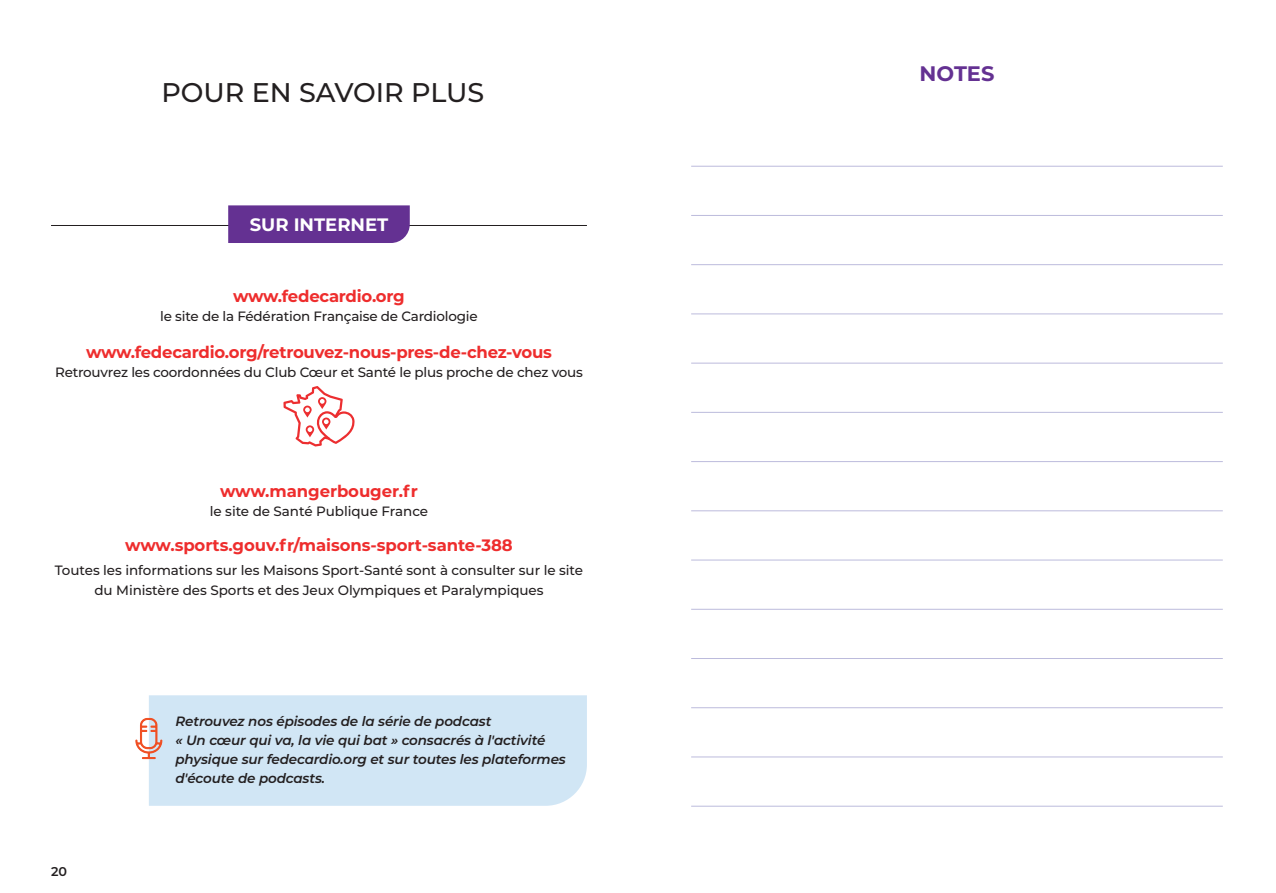
<style>
.page{position:relative;width:1276px;height:893px;background:#fff}
.page>*{position:absolute;margin:0;border:0;box-sizing:border-box;transform-origin:0 0}
.t1{font:500 27px "Montserrat";color:#231f20}
.t2{font:700 21px "Montserrat";color:#643192}
.t3{font:700 18px "Montserrat";color:#fff}
.t4{font:700 16.5px "Montserrat";letter-spacing:-.015em;color:#ee2d2d}
.t5{font:500 13.5px/19.5px "Montserrat";letter-spacing:-.005em;color:#231f20;text-align:center}
.t6{font:italic 600 13.5px/18.8px "Montserrat";letter-spacing:-.01em;color:#231f20}
.t7{font:600 12.75px "Montserrat";color:#231f20}
</style>
<div class="page">
<hr style="left:51px;top:225px;width:536px;height:1px;background:#231f20">
<div style="left:228px;top:205px;width:182px;height:38px;background:#643192"></div>
<hr style="left:691px;top:166px;width:531px;height:1px;background:#bcbbdc">
<hr style="left:691px;top:314px;width:531px;height:1px;background:#bcbbdc">
<hr style="left:691px;top:461px;width:531px;height:1px;background:#bcbbdc">
<hr style="left:691px;top:609px;width:531px;height:1px;background:#bcbbdc">
<hr style="left:691px;top:757px;width:531px;height:1px;background:#bcbbdc">
<hr style="left:691px;top:215px;width:531px;height:1px;background:#bcbbdc">
<hr style="left:691px;top:363px;width:531px;height:1px;background:#bcbbdc">
<hr style="left:691px;top:510px;width:531px;height:1px;background:#bcbbdc">
<hr style="left:691px;top:658px;width:531px;height:1px;background:#bcbbdc">
<hr style="left:691px;top:806px;width:531px;height:1px;background:#bcbbdc">
<hr style="left:691px;top:264px;width:531px;height:1px;background:#bcbbdc">
<hr style="left:691px;top:412px;width:531px;height:1px;background:#bcbbdc">
<hr style="left:691px;top:560px;width:531px;height:1px;background:#bcbbdc">
<hr style="left:691px;top:707px;width:531px;height:1px;background:#bcbbdc">
<div style="left:149px;top:695px;width:438px;height:111px;background:#d1e6f5"></div>
<svg style="left:135px;top:718px;width:27px;height:41px"></svg>
<svg style="left:283px;top:386px;width:72px;height:60px"></svg>
<h1 class="t1" style="left:161px;top:73px;width:324px">POUR EN SAVOIR PLUS</h1>
<h3 class="t3" style="left:250px;top:211px;width:140px">SUR INTERNET</h3>
<p class="t4" style="left:233px;top:284px;width:173px">www.fedecardio.org</p>
<p class="t5" style="left:160px;top:306px;width:319px">le site de la Fédération Française de Cardiologie</p>
<p class="t4" style="left:86px;top:340px;width:467px">www.fedecardio.org/retrouvez-nous-pres-de-chez-vous</p>
<p class="t5" style="left:55px;top:362px;width:529px">Retrouvrez les coordonnées du Club Cœur et Santé le plus proche de chez vous</p>
<p class="t4" style="left:220px;top:479px;width:199px">www.mangerbouger.fr</p>
<p class="t5" style="left:210px;top:501px;width:220px">le site de Santé Publique France</p>
<p class="t4" style="left:125px;top:534px;width:389px">www.sports.gouv.fr/maisons-sport-sante-388</p>
<p class="t5" style="left:55px;top:560px;width:530px">Toutes les informations sur les Maisons Sport-Santé sont à consulter sur le site du Ministère des Sports et des Jeux Olympiques et Paralympiques</p>
<p class="t7" style="left:51px;top:862px;width:17px">20</p>
<p class="t6" style="left:175px;top:712px;width:392px">Retrouvez nos épisodes de la série de podcast<br>« Un cœur qui va, la vie qui bat » consacrés à l'activité physique sur fedecardio.org et sur toutes les plateformes d'écoute de podcasts.</p>
<h2 class="t2" style="left:919px;top:58px;width:76px">NOTES</h2>
</div>
